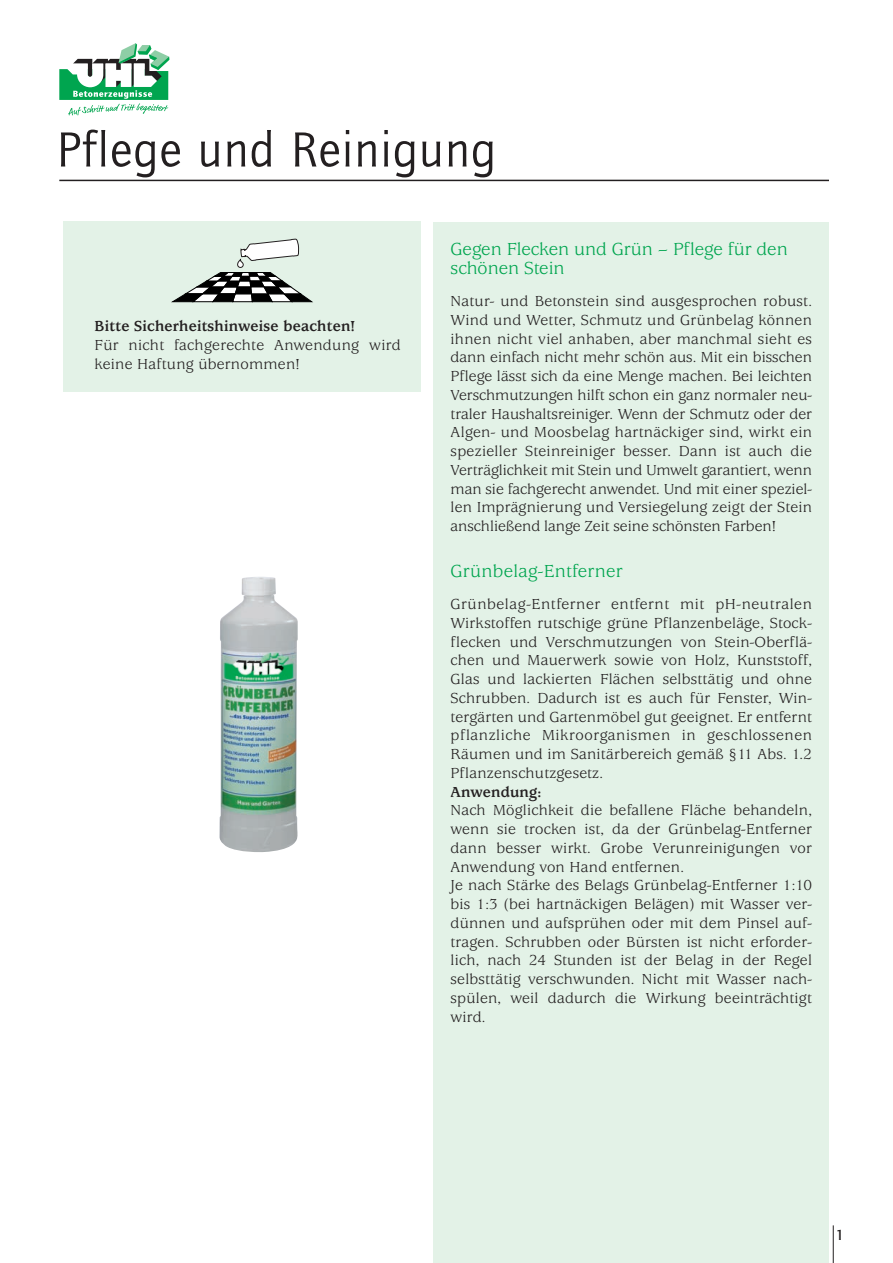
<style>
.page{position:relative;width:893px;height:1263px;background:#fff}
.page>*{position:absolute;margin:0;border:0;box-sizing:border-box;transform-origin:0 0}
.t1{font:51px "Quay Itc T";letter-spacing:.015em;color:#231f20}
.t2{font:18px/18.8px "Usherwood Itc T";color:#00a54f}
.t3{font:15px/18.8px "Usherwood Itc T";letter-spacing:.015em;color:#231f20;text-align:justify}
.t4{font:700 15px "Usherwood Itc T";letter-spacing:.015em;color:#231f20}
.t5{font:700 15px "Quay Itc T";color:#231f20}
</style>
<div class="page">
<svg style="left:59px;top:43px;width:110px;height:72px"></svg>
<hr style="left:833px;top:1225px;width:1px;height:38px;background:#231f20">
<hr style="left:59px;top:180px;width:770px;height:1px;background:#231f20">
<div style="left:433px;top:222px;width:396px;height:1041px;background:#e3f2e7"></div>
<div style="left:64px;top:222px;width:357px;height:170px;background:#e3f2e7"></div>
<svg style="left:172px;top:239px;width:141px;height:63px"></svg>
<img style="left:219px;top:577px;width:79px;height:275px">
<h1 class="t1" style="left:56px;top:131px;width:441px">Pflege und Reinigung</h1>
<p class="t4" style="left:95px;top:320px;width:262px">Bitte Sicherheitshinweise beachten!</p>
<p class="t3" style="left:95px;top:337px;width:307px">Für nicht fachgerechte Anwendung wird keine Haftung übernommen!</p>
<p class="t2" style="left:451px;top:241px;width:339px">Gegen Flecken und Grün – Pflege für den schönen Stein</p>
<p class="t3" style="left:451px;top:293px;width:363px">Natur- und Betonstein sind ausgesprochen robust.<br>Wind und Wetter, Schmutz und Grünbelag können ihnen nicht viel anhaben, aber manchmal sieht es dann einfach nicht mehr schön aus. Mit ein bisschen Pflege lässt sich da eine Menge machen. Bei leichten Verschmutzungen hilft schon ein ganz normaler neu&shy;traler Haushaltsreiniger. Wenn der Schmutz oder der Algen- und Moosbelag hartnäckiger sind, wirkt ein spezieller Steinreiniger besser. Dann ist auch die Verträglichkeit mit Stein und Umwelt garantiert, wenn man sie fachgerecht anwendet. Und mit einer speziel&shy;len Imprägnierung und Versiegelung zeigt der Stein anschließend lange Zeit seine schönsten Farben!</p>
<p class="t2" style="left:451px;top:563px;width:174px">Grünbelag-Entferner</p>
<p class="t3" style="left:451px;top:596px;width:363px">Grünbelag-Entferner entfernt mit pH-neutralen Wirkstoffen rutschige grüne Pflanzenbeläge, Stock&shy;flecken und Verschmutzungen von Stein-Oberflä&shy;chen und Mauerwerk sowie von Holz, Kunststoff, Glas und lackierten Flächen selbsttätig und ohne Schrubben. Dadurch ist es auch für Fenster, Win&shy;tergärten und Gartenmöbel gut geeignet. Er entfernt pflanzliche Mikroorganismen in geschlossenen Räumen und im Sanitärbereich gemäß §11 Abs. 1.2<br>Pflanzenschutzgesetz.</p>
<p class="t4" style="left:451px;top:785px;width:92px">Anwendung:</p>
<p class="t3" style="left:451px;top:802px;width:363px;text-align:left">Nach Möglichkeit die befallene Fläche behandeln, wenn sie trocken ist, da der Grünbelag-Entferner dann besser wirkt. Grobe Verunreinigungen vor Anwendung von Hand entfernen.<br>Je nach Stärke des Belags Grünbelag-Entferner 1:10 bis 1:3 (bei hartnäckigen Belägen) mit Wasser ver&shy;dünnen und aufsprühen oder mit dem Pinsel auf&shy;tragen. Schrubben oder Bürsten ist nicht erforder&shy;lich, nach 24 Stunden ist der Belag in der Regel selbsttätig verschwunden. Nicht mit Wasser nach&shy;spülen, weil dadurch die Wirkung beeinträchtigt wird.</p>
<p class="t5" style="left:836px;top:1229px;width:10px">1</p>
</div>
